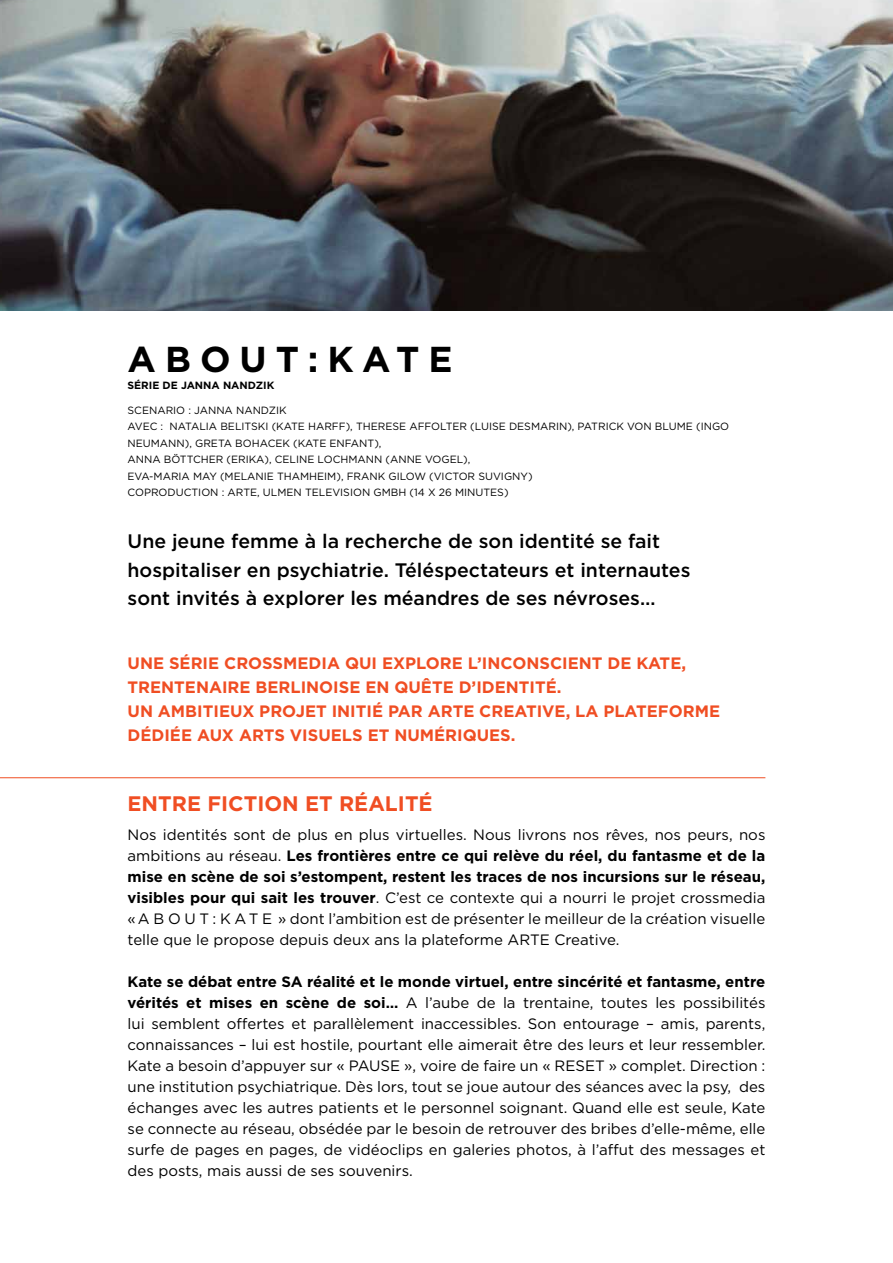
<style>
.page{position:relative;width:893px;height:1263px;background:#fff}
.page>*{position:absolute;margin:0;border:0;box-sizing:border-box;transform-origin:0 0}
.t1{font:700 36px "Gotham";letter-spacing:.25em;color:#000}
.t2{font:700 21px "Gotham";color:#f04e23}
.t3{font:500 19.5px/28.5px "Gotham";color:#000}
.t4{font:700 16.5px/24px "Gotham";color:#f04e23}
.t5{font:15px/21px "Gotham";color:#000;text-align:justify}
.t6{font:10.5px/16.5px "Gotham";color:#000}
.t7{font:700 10.5px "Gotham";color:#000}
.s1{font-weight:700}
</style>
<div class="page">
<img style="left:0;top:0;width:893px;height:310px">
<hr style="left:0;top:777px;width:765px;height:1px;background:#f04e23">
<h1 class="t1" style="left:128px;top:336px;width:327px">ABOUT:KATE</h1>
<p class="t7" style="left:128px;top:378px;width:147px">Série de Janna Nandzik</p>
<p class="t6" style="left:128px;top:401px;width:603px">Scenario : Janna Nandzik<br>Avec : Natalia Belitski (Kate Harff), Th erese Affolter (Luise Desmarin), Patrick von Blume (I ngo N eumann), Greta Bohacek (Kate enfant),<br>Anna Böttch er (Erika), Celine Loch mann (Anne Vogel),<br>Eva-Maria May (M elanie Thamh eim), Frank Gilow (Victor Suvigny)<br>Coproduction : ARTE</p>
<p class="t6" style="left:257px;top:484px;width:253px">, Ulmen Television GmbH (14 x 26 minutes)</p>
<h3 class="t3" style="left:128px;top:527px;width:564px">Une jeune femme à la recherche de son identité se fait hospitaliser en psychiatrie. Téléspectateurs et internautes sont invités à explorer les méandres de ses névroses…</h3>
<p class="t4" style="left:128px;top:651px;width:133px">Une série cross</p>
<p class="t4" style="left:283px;top:651px;width:377px">media qui explore l’inconscient de Kate</p>
<p class="t4" style="left:681px;top:651px;width:6px">,</p>
<p class="t4" style="left:128px;top:675px;width:435px">trentenaire berlinoise en quête d’identité. un ambitieux projet</p>
<p class="t4" style="left:332px;top:699px;width:184px">I nitié par ARTE Creat</p>
<p class="t4" style="left:537px;top:699px;width:100px">ive, la plate</p>
<p class="t4" style="left:658px;top:699px;width:61px">forme</p>
<p class="t4" style="left:128px;top:723px;width:193px">dédiée aux arts visue</p>
<p class="t4" style="left:342px;top:723px;width:147px">ls et numériques</p>
<p class="t4" style="left:511px;top:723px;width:6px">.</p>
<h2 class="t2" style="left:128px;top:789px;width:307px">entre fiction et réalité</h2>
<p class="t5" style="left:128px;top:824px;width:639px">Nos identités sont de plus en plus virtuelles. Nous livrons nos rêves, nos peurs, nos ambitions au réseau. <span class="s1">Les frontières entre ce qui relève du réel, du fantasme et de la mise en scène de soi s’estompent, restent les traces de nos incursions sur le réseau, visibles pour qui sait les trouver</span>. C’est ce contexte qui a nourri le projet crossmedia « Ab o u t : K a t e » dont l’ambition est de présenter le meilleur de la création visuelle telle que le propose depuis deux ans la plateforme ARTE</p>
<p class="t5" style="left:554px;top:929px;width:67px">Creative.</p>
<p class="t5" style="left:128px;top:971px;width:639px"><span class="s1">Kate se débat entre SA réalité et le monde virtuel, entre sincérité et fantasme, entre vérités et mises en scène de soi…</span> A l’aube de la trentaine, toutes les possibilités lui semblent offertes et parallèlement inaccessibles. Son entourage – amis, parents, connaissances – lui est hostile, pourtant elle aimerait être des leurs et leur ressembler.<br>Kate a besoin d’appuyer sur « PAUSE</p>
<p class="t5" style="left:404px;top:1055px;width:162px">», voire de faire un « RESET</p>
<p class="t5" style="left:128px;top:1055px;width:639px;text-indent:481px">» complet. Direction : une institution psychiatrique. Dès lors, tout se joue autour des séances avec la psy, des échanges avec les autres patients et le personnel soignant. Quand elle est seule, Kate se connecte au réseau, obsédée par le besoin de retrouver des bribes d’elle-même, elle surfe de pages en pages, de vidéoclips en galeries photos, à l’affut des messages et des posts, mais aussi de ses souvenirs.</p>
</div>
